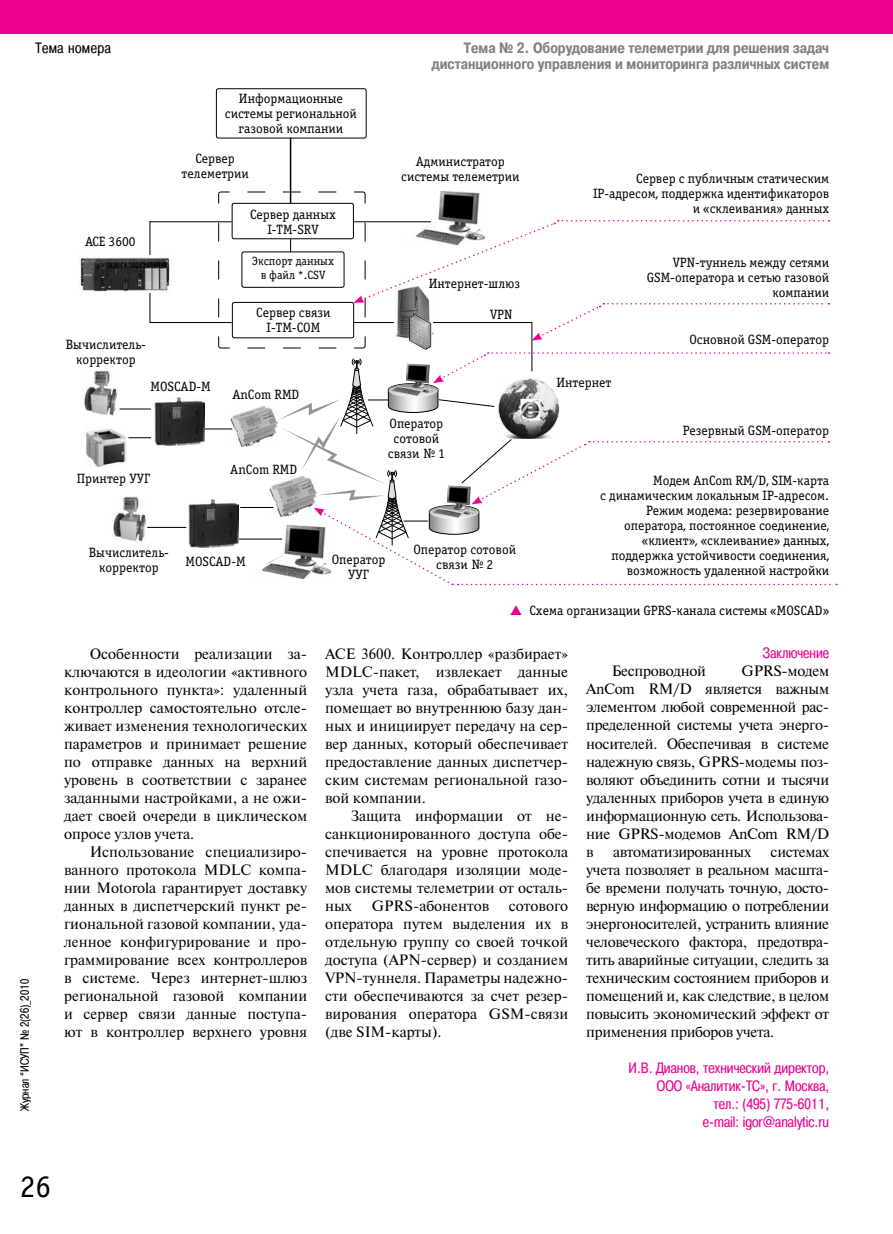
<style>
.page{position:relative;width:893px;height:1234px;background:#fff}
.page>*{position:absolute;margin:0;border:0;box-sizing:border-box;transform-origin:0 0}
.t1{font:31.5px "Officina Serif C";color:#000}
.t2{font:15px/18px "Newton C";letter-spacing:-.02em;color:#000;text-align:justify}
.t3{font:15px/18px "Pragmatica Cond C";color:#ec008c;text-align:right}
.t4{font:700 15px/16.5px "Pragmatica Cond C";color:#808285;text-align:right}
.t5{font:15px "Newton C";color:#000}
.t6{font:15px "Pragmatica Cond C";letter-spacing:.03em;color:#000}
.t7{font:13.5px/15px "Officina Serif C";color:#000;text-align:center}
.t8{font:12px "Pragmatica Cond C";color:#000}
.t9{font:12px/13.5px "Officina Serif C";color:#000;text-align:center}
</style>
<div class="page">
<div style="left:0;top:0;width:893px;height:34px;background:#ec008c"></div>
<div style="left:216px;top:88px;width:151px;height:50px;border:1px solid #000;border-radius:2px"></div>
<img style="left:154px;top:397px;width:50px;height:48px">
<img style="left:188px;top:504px;width:17px;height:43px">
<img style="left:84px;top:370px;width:33px;height:45px">
<img style="left:113px;top:496px;width:33px;height:45px">
<img style="left:86px;top:429px;width:41px;height:37px">
<hr style="left:290px;top:138px;width:1px;height:65px;background:#000">
<hr style="left:120px;top:408px;width:31px;height:1px;background:#000">
<hr style="left:147px;top:527px;width:39px;height:1px;background:#000">
<svg style="left:128px;top:437px;width:23px;height:1px"></svg>
<hr style="left:150px;top:221px;width:82px;height:1px;background:#000">
<hr style="left:150px;top:221px;width:1px;height:34px;background:#000">
<hr style="left:150px;top:291px;width:1px;height:31px;background:#000">
<hr style="left:150px;top:322px;width:82px;height:1px;background:#000">
<img style="left:80px;top:257px;width:90px;height:35px">
<svg style="left:205px;top:191px;width:632px;height:394px"></svg>
<p class="t6" style="left:35px;top:39px;width:77px">Тема номера</p>
<p class="t4" style="left:432px;top:39px;width:399px">Тема № 2. Оборудование телеметрии для решения задач дистанционного управления и мониторинга различных систем</p>
<p class="t8" style="left:18px;top:1110px;width:134px;rotate:-90deg">Журнал “ИСУП” № 2(26)_2010</p>
<p class="t7" style="left:85px;top:234px;width:52px">ACE 3600</p>
<p class="t7" style="left:66px;top:337px;width:82px">Вычислитель&shy;корректор</p>
<p class="t7" style="left:225px;top:91px;width:134px">Информационные системы региональной газовой компании</p>
<p class="t7" style="left:182px;top:152px;width:69px">Сервер телеметрии</p>
<p class="t7" style="left:250px;top:207px;width:87px">Сервер данных<br>I-TM-SRV</p>
<p class="t9" style="left:252px;top:255px;width:83px">Экспорт данных в файл *.CSV</p>
<p class="t7" style="left:401px;top:154px;width:120px">Администратор системы телеметрии</p>
<p class="t7" style="left:429px;top:276px;width:93px">Интернет-шлюз</p>
<p class="t7" style="left:256px;top:305px;width:76px">Сервер связи</p>
<p class="t7" style="left:490px;top:307px;width:24px">VPN</p>
<p class="t7" style="left:267px;top:320px;width:55px">I-TM-COM</p>
<p class="t7" style="left:151px;top:379px;width:62px">MOSCAD-M</p>
<p class="t7" style="left:232px;top:387px;width:68px">AnCom RMD</p>
<p class="t7" style="left:77px;top:471px;width:75px">Принтер УУГ</p>
<p class="t7" style="left:230px;top:462px;width:68px">AnCom RMD</p>
<p class="t7" style="left:89px;top:545px;width:82px">Вычислитель&shy;корректор</p>
<p class="t7" style="left:185px;top:553px;width:62px">MOSCAD-M</p>
<p class="t7" style="left:388px;top:416px;width:58px">Оператор сотовой связи № 1</p>
<p class="t7" style="left:332px;top:552px;width:55px">Оператор<br>УУГ</p>
<p class="t7" style="left:413px;top:542px;width:104px">Оператор сотовой связи № 2</p>
<p class="t7" style="left:593px;top:171px;width:238px;text-align:right">Сервер с публичным статическим<br>IP‑адресом, поддержка идентификаторов и «склеивания» данных</p>
<p class="t7" style="left:556px;top:375px;width:57px">Интернет</p>
<p class="t7" style="left:647px;top:255px;width:184px;text-align:right">VPN-туннель между сетями<br>GSM‑оператора и сетью газовой компании</p>
<p class="t7" style="left:689px;top:332px;width:141px">Основной GSM-оператор</p>
<p class="t7" style="left:683px;top:423px;width:148px">Резервный GSM-оператор</p>
<p class="t7" style="left:600px;top:473px;width:230px;text-align:right">Модем AnCom RM/D, SIM-карта<br>с динамическим локальным IP-адресом.<br>Режим модема: резервирование оператора, постоянное соединение, «клиент», «склеивание» данных, поддержка устойчивости соединения, возможность удаленной настройки</p>
<p class="t7" style="left:529px;top:603px;width:301px">Схема организации GPRS-канала системы «MOSCAD»</p>
<p class="t2" style="left:64px;top:644px;width:245px;text-indent:26px">Особенности реализации за&shy;ключаются в идеологии «активного контрольного пункта»: удаленный контроллер самостоятельно отсле&shy;живает изменения технологических параметров и принимает решение по отправке данных на верхний уровень в соответствии с заранее заданными настройками, а не ожи&shy;дает своей очереди в циклическом опросе узлов учета.</p>
<p class="t2" style="left:64px;top:842px;width:245px;text-indent:26px">Использование специализиро&shy;ванного протокола MDLC компа&shy;нии Motorola гарантирует доставку данных в диспетчерский пункт ре&shy;гиональной газовой компании, уда&shy;ленное конфигурирование и про&shy;граммирование всех контроллеров в системе. Через интернет-шлюз региональной газовой компании и сервер связи данные поступа&shy;ют в контроллер верхнего уровня</p>
<p class="t2" style="left:325px;top:644px;width:245px">ACE 3600. Контроллер «разбирает» MDLC-пакет, извлекает данные узла учета газа, обрабатывает их, помещает во внутреннюю базу дан&shy;ных и инициирует передачу на сер&shy;вер данных, который обеспечивает предоставление данных диспетчер&shy;ским системам региональной газо&shy;вой компании.</p>
<p class="t2" style="left:325px;top:806px;width:245px;text-indent:26px">Защита информации от не&shy;санкционированного доступа обе&shy;спечивается на уровне протокола MDLC благодаря изоляции моде&shy;мов системы телеметрии от осталь&shy;ных</p>
<p class="t5" style="left:372px;top:897px;width:119px">GPRS-абонентов</p>
<p class="t2" style="left:325px;top:896px;width:245px;text-indent:184px">сотового оператора путем выделения их в отдельную группу со своей точкой доступа (APN-сервер) и созданием VPN‑туннеля. Параметры надежно&shy;сти обеспечиваются за счет резер&shy;вирования оператора GSM‑связи (две SIM-карты).</p>
<p class="t3" style="left:763px;top:644px;width:68px">Заключение</p>
<p class="t2" style="left:586px;top:662px;width:245px;text-align:left;text-indent:155px">GPRS-модем<br>AnCom RM/D является важным элементом любой современной рас&shy;пределенной системы учета энерго&shy;носителей. Обеспечивая в системе надежную связь, GPRS-модемы поз&shy;воляют объединить сотни и тысячи удаленных приборов учета в единую информационную сеть. Использова&shy;ние GPRS-модемов AnCom RM/D в</p>
<p class="t2" style="left:612px;top:662px;width:96px">Беспроводной</p>
<p class="t2" style="left:613px;top:842px;width:139px">автоматизированных</p>
<p class="t2" style="left:586px;top:842px;width:245px;text-indent:184px">системах учета позволяет в реальном масшта&shy;бе времени получать точную, досто&shy;верную информацию о потреблении энергоносителей, устранить влияние человеческого фактора, предотвра&shy;тить аварийные ситуации, следить за техническим состоянием приборов и помещений и, как следствие, в целом повысить экономический эффект от применения приборов учета.</p>
<p class="t3" style="left:629px;top:1058px;width:202px">И.В. Дианов, технический директор,<br>ООО «Аналитик-ТС», г. Москва, тел.: (495) 775-6011,<br>e-mail: igor@analytic.ru</p>
<h1 class="t1" style="left:20px;top:1168px;width:33px">26</h1>
</div>
